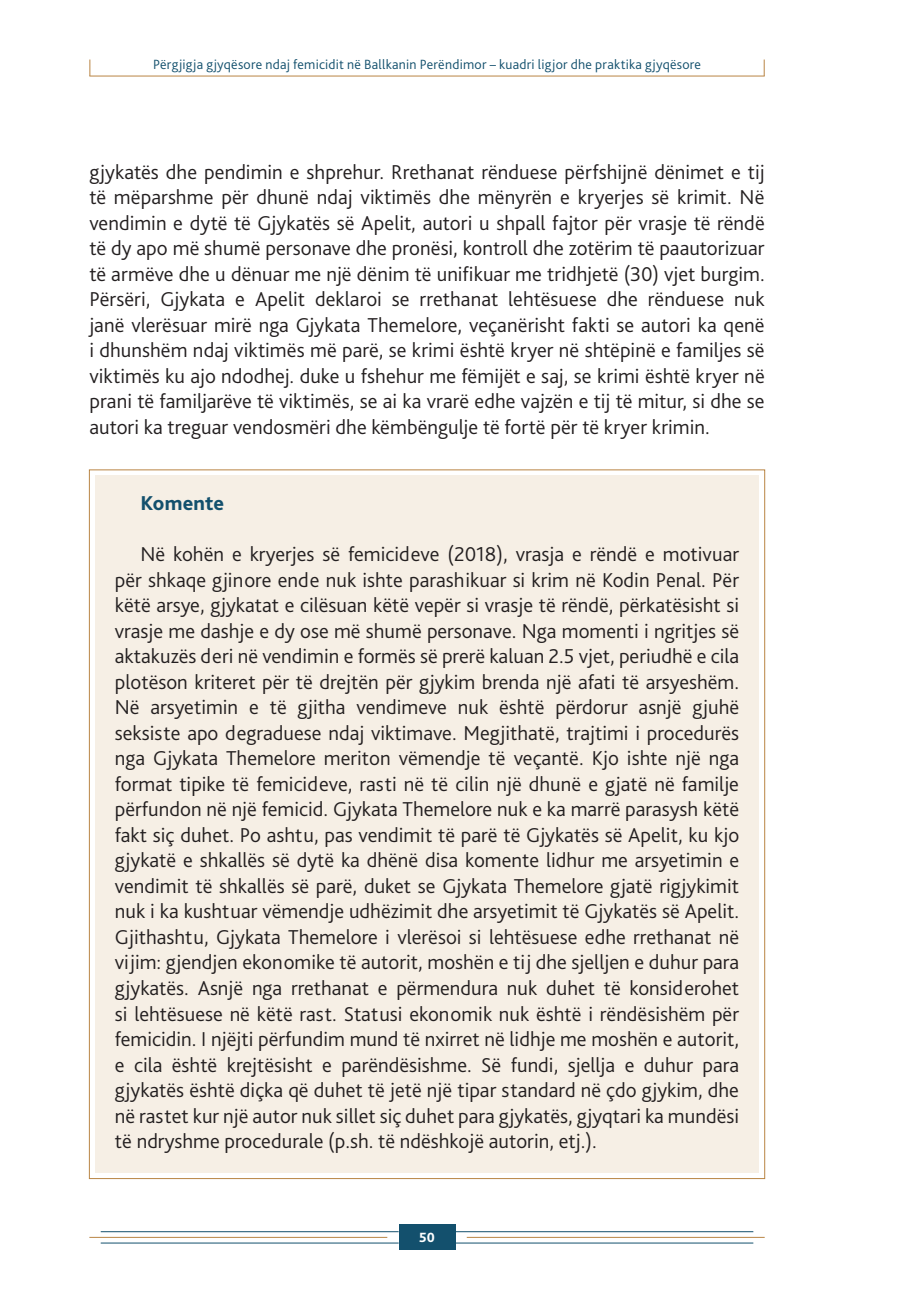
<style>
.page{position:relative;width:908px;height:1304px;background:#fff}
.page>*{position:absolute;margin:0;border:0;box-sizing:border-box;transform-origin:0 0}
.tekst-border{font:300 21px/25.6px "Bliss Pro";color:#231f20;text-align:justify}
.tekst{font:300 21px/25.6px "Bliss Pro";letter-spacing:.005em;color:#231f20;text-align:justify}
.tekst-border-2{font:800 21px "Bliss Pro";letter-spacing:.005em;color:#13506d}
.t1{font:300 14px "Bliss Pro";letter-spacing:.015em;color:#13506d}
.t2{font:800 14px "Bliss Pro";color:#fff}
</style>
<div class="page">
<div style="left:398px;top:1225px;width:57px;height:25px;background:#13506d"></div>
<hr style="left:466px;top:1237px;width:298px;height:1px;background:#b98544">
<hr style="left:455px;top:1231px;width:298px;height:1px;background:#13506d">
<hr style="left:455px;top:1242px;width:298px;height:1px;background:#13506d">
<hr style="left:89px;top:1237px;width:298px;height:1px;background:#b98544">
<hr style="left:101px;top:1231px;width:297px;height:1px;background:#13506d">
<hr style="left:101px;top:1242px;width:297px;height:1px;background:#13506d">
<hr style="left:89px;top:76px;width:675px;height:1px;background:#b98544">
<svg style="left:763px;top:60px;width:1px;height:16px"></svg>
<svg style="left:89px;top:60px;width:1px;height:16px"></svg>
<div style="left:88px;top:469px;width:677px;height:711px;background:#f6efe5"></div>
<p class="t1" style="left:153px;top:55px;width:549px">Përgjigja gjyqësore ndaj femicidit në Ballkanin Perëndimor – kuadri ligjor dhe praktika gjyqësore</p>
<p class="tekst" style="left:89px;top:158px;width:676px">gjykatës dhe pendimin e shprehur. Rrethanat rënduese përfshijnë dënimet e tij të mëparshme për dhunë ndaj viktimës dhe mënyrën e kryerjes së krimit. Në vendimin e dytë të Gjykatës së Apelit, autori u shpall fajtor për vrasje të rëndë të dy apo më shumë personave dhe pronësi, kontroll dhe zotërim të paautorizuar të armëve dhe u dënuar me një dënim të unifikuar me tridhjetë (30) vjet burgim.<br>Përsëri, Gjykata e Apelit deklaroi se rrethanat lehtësuese dhe rënduese nuk janë vlerësuar mirë nga Gjykata Themelore, veçanërisht fakti se autori ka qenë i dhunshëm ndaj viktimës më parë, se krimi është kryer në shtëpinë e familjes së viktimës ku ajo ndodhej. duke u fshehur me fëmijët e saj, se krimi është kryer në prani të familjarëve të viktimës, se ai ka vrarë edhe vajzën e tij të mitur, si dhe se autori ka treguar vendosmëri dhe këmbëngulje të fortë për të kryer krimin.</p>
<p class="tekst-border-2" style="left:140px;top:490px;width:85px">Komente</p>
<p class="tekst-border" style="left:115px;top:541px;width:625px;text-indent:26px">Në kohën e kryerjes së femicideve (2018), vrasja e rëndë e motivuar për shkaqe gjinore ende nuk ishte parashikuar si krim në Kodin Penal. Për këtë arsye, gjykatat e cilësuan këtë vepër si vrasje të rëndë, përkatësisht si vrasje me dashje e dy ose më shumë personave. Nga momenti i ngritjes së aktakuzës deri në vendimin e formës së prerë kaluan 2.5 vjet, periudhë e cila plotëson kriteret për të drejtën për gjykim brenda një afati të arsyeshëm.<br>Në arsyetimin e të gjitha vendimeve nuk është përdorur asnjë gjuhë seksiste apo degraduese ndaj viktimave. Megjithatë, trajtimi i procedurës nga Gjykata Themelore meriton vëmendje të veçantë. Kjo ishte një nga format tipike të femicideve, rasti në të cilin një dhunë e gjatë në familje përfundon në një femicid. Gjykata Themelore nuk e ka marrë parasysh këtë fakt siç duhet. Po ashtu, pas vendimit të parë të Gjykatës së Apelit, ku kjo gjykatë e shkallës së dytë ka dhënë disa komente lidhur me arsyetimin e vendimit të shkallës së parë, duket se Gjykata Themelore gjatë rigjykimit nuk i ka kushtuar vëmendje udhëzimit dhe arsyetimit të Gjykatës së Apelit.<br>Gjithashtu, Gjykata Themelore i vlerësoi si lehtësuese edhe rrethanat në vijim: gjendjen ekonomike të autorit, moshën e tij dhe sjelljen e duhur para gjykatës. Asnjë nga rrethanat e përmendura nuk duhet të konsiderohet si lehtësuese në këtë rast. Statusi ekonomik nuk është i rëndësishëm për femicidin. I njëjti përfundim mund të nxirret në lidhje me moshën e autorit, e cila është krejtësisht e parëndësishme. Së fundi, sjellja e duhur para gjykatës është diçka që duhet të jetë një tipar standard në çdo gjykim, dhe në rastet kur një autor nuk sillet siç duhet para gjykatës, gjyqtari ka mundësi të ndryshme procedurale (p.sh. të ndëshkojë autorin, etj.).</p>
<p class="t2" style="left:419px;top:1229px;width:18px">50</p>
</div>
